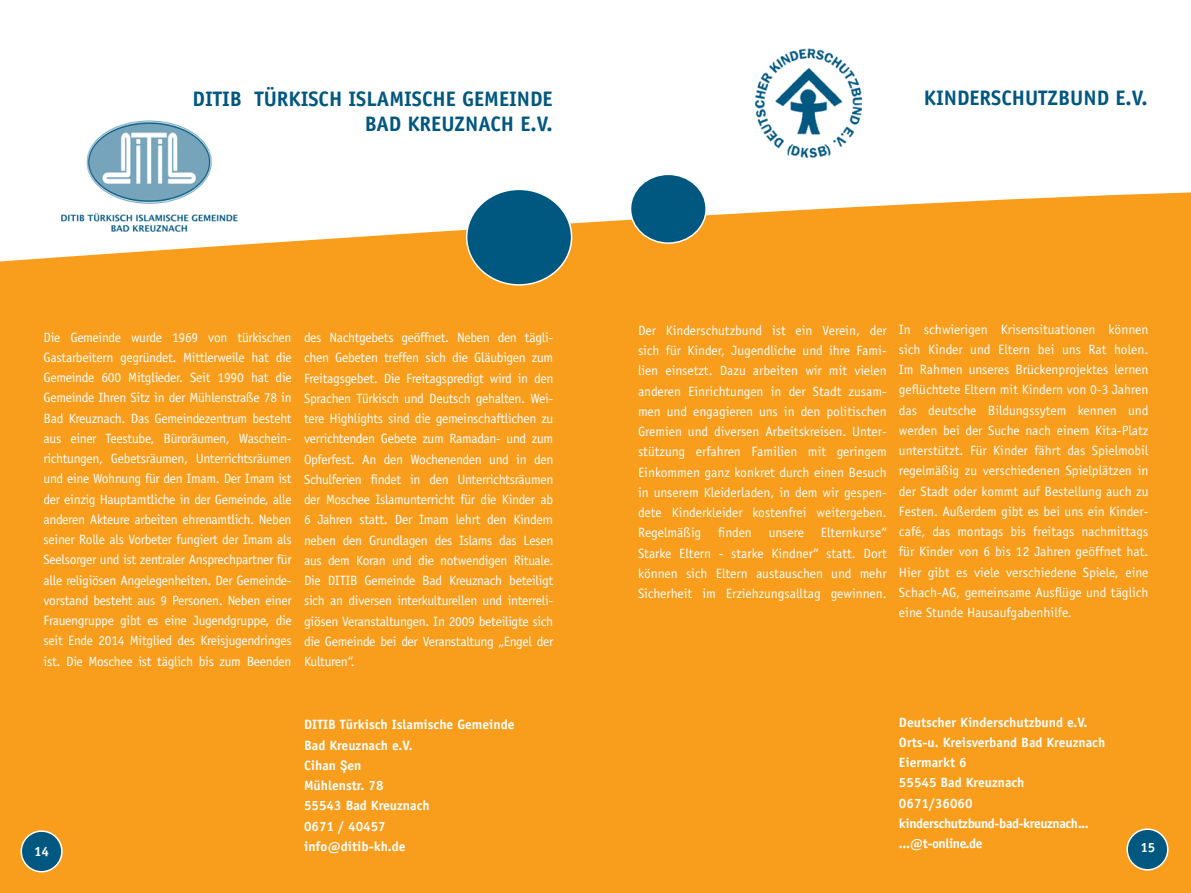
<style>
.page{position:relative;width:1191px;height:893px;background:#fff}
.page>*{position:absolute;margin:0;border:0;box-sizing:border-box;transform-origin:0 0}
.t1{font:700 21px/25.2px "Officina Sans";color:#005780;text-align:right}
.t2{font:13.5px/20.2px "Officina Sans";letter-spacing:-.02em;color:#fff;text-align:justify}
.t3{font:700 13.5px/20.2px "Officina Sans";color:#fff}
.s1{font-family:"Roboto Condensed"}
</style>
<div class="page">
<div style="left:0;top:192px;width:1191px;height:701px;background:#f99d1c"></div>
<div style="left:467px;top:189px;width:104px;height:96px;background:#005780;border-radius:50%"></div>
<div style="left:466px;top:189px;width:106px;height:97px;border:2px solid #fff;border-radius:50%"></div>
<div style="left:630px;top:174px;width:76px;height:69px;background:#005780;border-radius:50%"></div>
<div style="left:630px;top:174px;width:77px;height:70px;border:2px solid #fff;border-radius:50%"></div>
<div style="left:1127px;top:829px;width:40px;height:41px;background:#005780;border-radius:50%"></div>
<div style="left:1126px;top:828px;width:42px;height:42px;border:2px solid #fff;border-radius:50%"></div>
<div style="left:21px;top:831px;width:41px;height:41px;background:#005780;border-radius:50%"></div>
<div style="left:21px;top:830px;width:42px;height:42px;border:2px solid #fff;border-radius:50%"></div>
<img style="left:45px;top:120px;width:197px;height:114px">
<img style="left:754px;top:48px;width:109px;height:111px">
<h1 class="t1" style="left:192px;top:86px;width:362px">DITiB türkisch islamische Gemeinde<br>Bad Kreuznach e.V.</h1>
<p class="t2" style="left:44px;top:327px;width:249px">Die Gemeinde wurde 1969 von türkischen Gastarbeitern gegründet. Mittlerweile hat die Gemeinde 600 Mitglieder. Seit 1990 hat die Gemeinde Ihren Sitz in der Mühlenstraße 78 in Bad Kreuznach. Das Gemeindezentrum besteht aus einer Teestube, Büroräumen, Waschein&shy;richtungen, Gebetsräumen, Unterrichtsräumen und eine Wohnung für den Imam. Der Imam ist der einzig Hauptamtliche in der Gemeinde, alle anderen Akteure arbeiten ehrenamtlich. Neben seiner Rolle als Vorbeter fungiert der Imam als Seelsorger und ist zentraler Ansprechpartner für alle religiösen Angelegenheiten. Der Gemeinde&shy;vorstand besteht aus 9 Personen. Neben einer Frauengruppe gibt es eine Jugendgruppe, die seit Ende 2014 Mitglied des Kreisjugendringes ist. Die Moschee ist täglich bis zum Beenden</p>
<p class="t2" style="left:304px;top:327px;width:251px">des Nachtgebets geöffnet. Neben den tägli&shy;chen Gebeten treffen sich die Gläubigen zum Freitagsgebet. Die Freitagspredigt wird in den Sprachen Türkisch und Deutsch gehalten. Wei&shy;tere Highlights sind die gemeinschaftlichen zu verrichtenden Gebete zum Ramadan- und zum Opferfest. An den Wochenenden und in den Schulferien findet in den Unterrichtsräumen der Moschee Islamunterricht für die Kinder ab 6 Jahren statt. Der Imam lehrt den Kindern neben den Grundlagen des Islams das Lesen aus dem Koran und die notwendigen Rituale.<br>Die DITIB Gemeinde Bad Kreuznach beteiligt sich an diversen interkulturellen und interreli&shy;giösen Veranstaltungen. In 2009 beteiligte sich die Gemeinde bei der Veranstaltung „Engel der Kulturen“.</p>
<p class="t3" style="left:34px;top:841px;width:17px">14</p>
<p class="t3" style="left:304px;top:714px;width:212px">DITI B Türkisch Islamische Gemeinde<br>Bad Kreuznach e.V.<br>Cihan <span class="s1">Ş</span>en<br>Mühlenstr. 78<br>55543 Bad Kreuznach<br>0671 / 40457<br>info@ditib-kh.de</p>
<h1 class="t1" style="left:924px;top:85px;width:225px">Kinderschutzbund e.v.</h1>
<p class="t2" style="left:638px;top:320px;width:250px">Der Kinderschutzbund ist ein Verein, der sich für Kinder, Jugendliche und ihre Fami&shy;lien einsetzt. Dazu arbeiten wir mit vielen anderen Einrichtungen in der Stadt zusam&shy;men und engagieren uns in den politischen Gremien und diversen Arbeitskreisen. Unter&shy;stützung erfahren Familien mit geringem Einkommen ganz konkret durch einen Besuch in unserem Kleiderladen, in dem wir gespen&shy;dete Kinderkleider kostenfrei weitergeben.<br>Regelmäßig finden unsere Elternkurse“ Starke Eltern - starke Kindner“ statt. Dort können sich Eltern austauschen und mehr Sicherheit im Erziehzungsalltag gewinnen.</p>
<p class="t2" style="left:899px;top:319px;width:251px">In schwierigen Krisensituationen können sich Kinder und Eltern bei uns Rat holen.<br>Im Rahmen unseres Brückenprojektes lernen geflüchtete Eltern mit Kindern von 0-3 Jahren das deutsche Bildungssytem kennen und werden bei der Suche nach einem Kita-Platz unterstützt. Für Kinder fährt das Spielmobil regelmäßig zu verschiedenen Spielplätzen in der Stadt oder kommt auf Bestellung auch zu Festen. Außerdem gibt es bei uns ein Kinder&shy;café, das montags bis freitags nachmittags für Kinder von 6 bis 12 Jahren geöffnet hat.<br>Hier gibt es viele verschiedene Spiele, eine Schach-AG, gemeinsame Ausflüge und täglich eine Stunde Hausaufgabenhilfe.</p>
<p class="t3" style="left:899px;top:712px;width:208px">Deutscher Kinderschutzbund e.V.<br>Orts-u. Kreisverband Bad Kreuznach<br>Eiermarkt 6<br>55545 Bad Kreuznach<br>0671/36060 kinderschutzbund-bad-kreuznach... ...@t-online.de</p>
<p class="t3" style="left:1140px;top:838px;width:17px">15</p>
</div>
